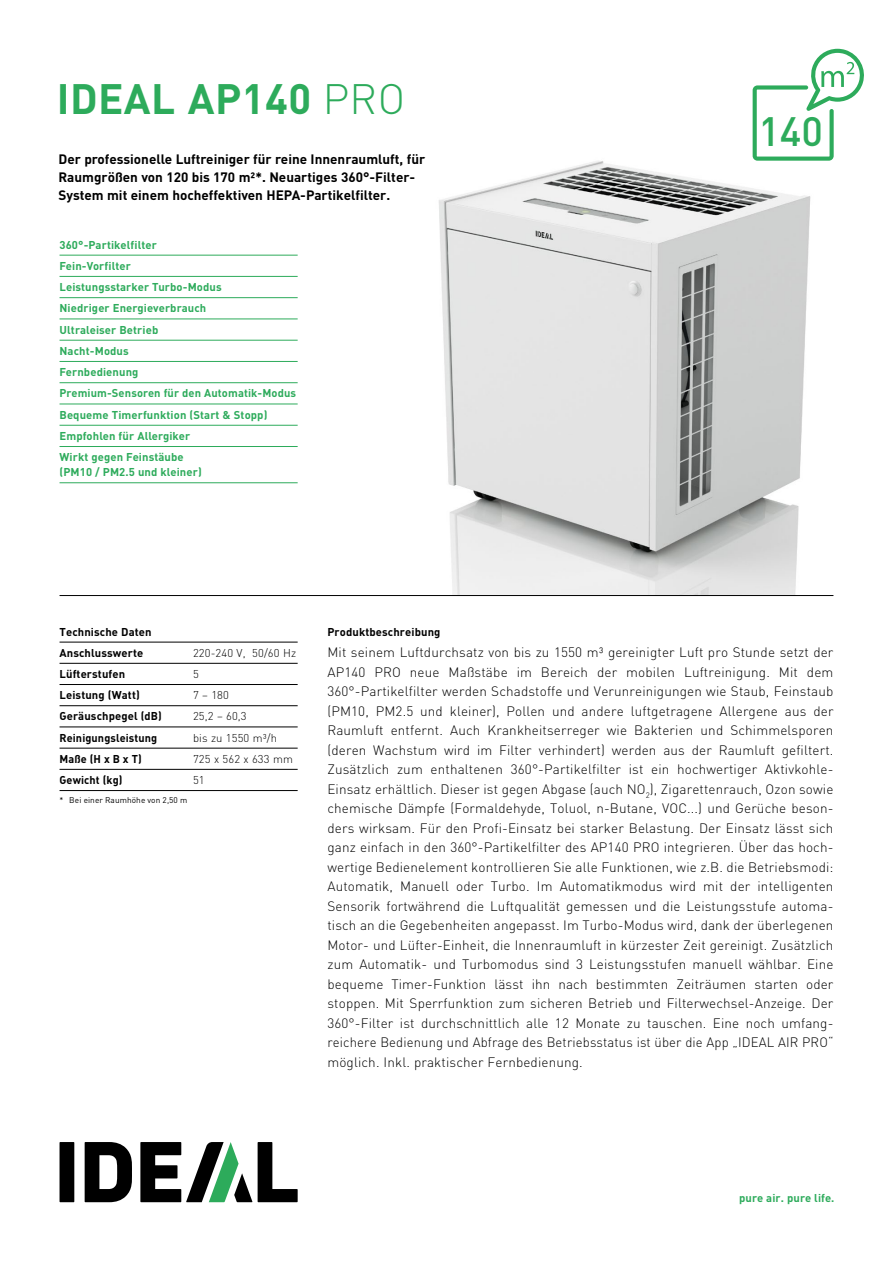
<style>
.page{position:relative;width:893px;height:1263px;background:#fff}
.page>*{position:absolute;margin:0;border:0;box-sizing:border-box;transform-origin:0 0}
.t1{font:700 42px "DIN";letter-spacing:.01em;color:#2dab5b}
.t2{font:500 40.5px "DIN";color:#2dab5b}
.t3{font:300 13.5px/19.5px "DIN";letter-spacing:.01em;color:#000}
.t4{font:700 13.5px/18px "DIN";color:#000}
.t5{font:700 11.25px/21.3px "DIN";letter-spacing:.01em;color:#2dab5b}
.t6{font:700 11.25px/21.1px "DIN";letter-spacing:.01em;color:#000}
.t7{font:300 11.25px "DIN";letter-spacing:.01em;color:#000}
.t8{font:8.25px "DIN";letter-spacing:.01em;color:#000}
.s1{font-weight:300}
</style>
<div class="page">
<img style="left:439px;top:113px;width:372px;height:482px">
<hr style="left:60px;top:595px;width:773px;height:1px;background:#000">
<svg style="left:753px;top:49px;width:111px;height:112px"></svg>
<div style="left:60px;top:1142px;width:14px;height:60px;background:#000"></div>
<svg style="left:258px;top:1142px;width:40px;height:60px"></svg>
<svg style="left:85px;top:1142px;width:47px;height:60px"></svg>
<svg style="left:140px;top:1142px;width:112px;height:60px"></svg>
<hr style="left:60px;top:255px;width:238px;height:1px;background:#2dab5b">
<hr style="left:60px;top:276px;width:238px;height:1px;background:#2dab5b">
<hr style="left:60px;top:297px;width:238px;height:1px;background:#2dab5b">
<hr style="left:60px;top:319px;width:238px;height:1px;background:#2dab5b">
<hr style="left:60px;top:340px;width:238px;height:1px;background:#2dab5b">
<hr style="left:60px;top:361px;width:238px;height:1px;background:#2dab5b">
<hr style="left:60px;top:382px;width:238px;height:1px;background:#2dab5b">
<hr style="left:60px;top:404px;width:238px;height:1px;background:#2dab5b">
<hr style="left:60px;top:425px;width:238px;height:1px;background:#2dab5b">
<hr style="left:60px;top:446px;width:238px;height:1px;background:#2dab5b">
<hr style="left:60px;top:482px;width:238px;height:1px;background:#2dab5b">
<hr style="left:60px;top:642px;width:238px;height:1px;background:#000">
<hr style="left:60px;top:663px;width:238px;height:1px;background:#000">
<hr style="left:60px;top:684px;width:238px;height:1px;background:#000">
<hr style="left:60px;top:705px;width:238px;height:1px;background:#000">
<hr style="left:60px;top:727px;width:238px;height:1px;background:#000">
<hr style="left:60px;top:748px;width:238px;height:1px;background:#000">
<hr style="left:60px;top:769px;width:238px;height:1px;background:#000">
<hr style="left:60px;top:790px;width:238px;height:1px;background:#000">
<h1 class="t1" style="left:57px;top:72px;width:350px">IDEAL AP140 <span class="s1">PRO</span></h1>
<p class="t4" style="left:58px;top:150px;width:368px">Der professionelle Luftreiniger für reine Innenraumluft, für<br>Raumgrößen von 120 bis 170 m²*. Neuartiges 360°-Filter-<br>System mit einem hocheffektiven HEPA-Partikelfilter.</p>
<p class="t5" style="left:60px;top:233px;width:238px">360°-Partikelfilter<br>Fein-Vorfilter<br>Leistungsstarker Turbo-Modus<br>Niedriger Energieverbrauch<br>Ultraleiser Betrieb<br>Nacht-Modus<br>Fernbedienung<br>Premium-Sensoren für den Automatik-Modus<br>Bequeme Timerfunktion (Start &amp; Stopp)<br>Empfohlen für Allergiker<br>Wirkt gegen Feinstäube</p>
<p class="t5" style="left:60px;top:461px;width:144px">(PM10 / PM2.5 und kleiner)</p>
<h2 class="t2" style="left:758px;top:105px;width:66px">140</h2>
<p class="t6" style="left:60px;top:620px;width:94px">Technische Daten<br>Anschlusswerte</p>
<p class="t7" style="left:193px;top:646px;width:105px">220-240 V, 50/60 Hz</p>
<p class="t6" style="left:60px;top:663px;width:67px">Lüfterstufen</p>
<p class="t7" style="left:193px;top:667px;width:7px">5</p>
<p class="t6" style="left:60px;top:684px;width:82px">Leistung (Watt)</p>
<p class="t7" style="left:193px;top:688px;width:37px">7 – 180</p>
<p class="t6" style="left:60px;top:705px;width:104px">Geräuschpegel (dB)</p>
<p class="t7" style="left:193px;top:709px;width:55px">25,2 – 60,3</p>
<p class="t6" style="left:60px;top:726px;width:99px">Reinigungsleistung</p>
<p class="t7" style="left:193px;top:731px;width:85px">bis zu 1550 m³/h</p>
<p class="t6" style="left:60px;top:748px;width:84px">Maße (H x B x T)</p>
<p class="t7" style="left:193px;top:752px;width:101px">725 x 562 x 633 mm</p>
<p class="t6" style="left:60px;top:769px;width:64px">Gewicht (kg)</p>
<p class="t7" style="left:193px;top:773px;width:13px">51</p>
<p class="t8" style="left:60px;top:795px;width:129px">* Bei einer Raumhöhe von 2,50 m</p>
<p class="t6" style="left:327px;top:620px;width:115px">Produktbeschreibung</p>
<p class="t3" style="left:327px;top:642px;width:508px">Mit seinem Luftdurchsatz von bis zu 1550 m³ gereinigter Luft pro Stunde setzt der AP140 PRO neue Maßstäbe im Bereich der mobilen Luftreinigung. Mit dem 360°-Partikelfilter werden Schadstoffe und Verunreinigungen wie Staub, Feinstaub (PM10, PM2.5 und kleiner), Pollen und andere luftgetragene Allergene aus der Raumluft entfernt. Auch Krankheitserreger wie Bakterien und Schimmelsporen (deren Wachstum wird im Filter verhindert) werden aus der Raumluft gefiltert.<br>Zusätzlich zum enthaltenen 360°-Partikelfilter ist ein hochwertiger Aktivkohle-Einsatz erhältlich. Dieser ist gegen Abgase (auch NO<sub>2</sub>), Zigarettenrauch, Ozon sowie chemische Dämpfe (Formaldehyde, Toluol, n-Butane, VOC...) und Gerüche beson&shy;ders wirksam. Für den Profi-Einsatz bei starker Belastung. Der Einsatz lässt sich ganz einfach in den 360°-Partikelfilter des AP140 PRO integrieren. Über das hoch&shy;wertige Bedienelement kontrollieren Sie alle Funktionen, wie z.B. die Betriebsmodi:<br>Automatik, Manuell oder Turbo. Im Automatikmodus wird mit der intelligenten Sensorik fortwährend die Luftqualität gemessen und die Leistungsstufe automa&shy;tisch an die Gegebenheiten angepasst. Im Turbo-Modus wird, dank der überlegenen Motor- und Lüfter-Einheit, die Innenraumluft in kürzester Zeit gereinigt. Zusätzlich zum Automatik- und Turbomodus sind 3 Leistungsstufen manuell wählbar. Eine bequeme Timer-Funktion lässt ihn nach bestimmten Zeiträumen starten oder stoppen. Mit Sperrfunktion zum sicheren Betrieb und Filterwechsel-Anzeige. Der 360°-Filter ist durchschnittlich alle 12 Monate zu tauschen. Eine noch umfang&shy;reichere Bedienung und Abfrage des Betriebsstatus ist über die App „IDEAL AIR PRO“ möglich. Inkl. praktischer Fernbedienung.</p>
<p class="t5" style="left:739px;top:1187px;width:97px">pure air. pure life.</p>
</div>
